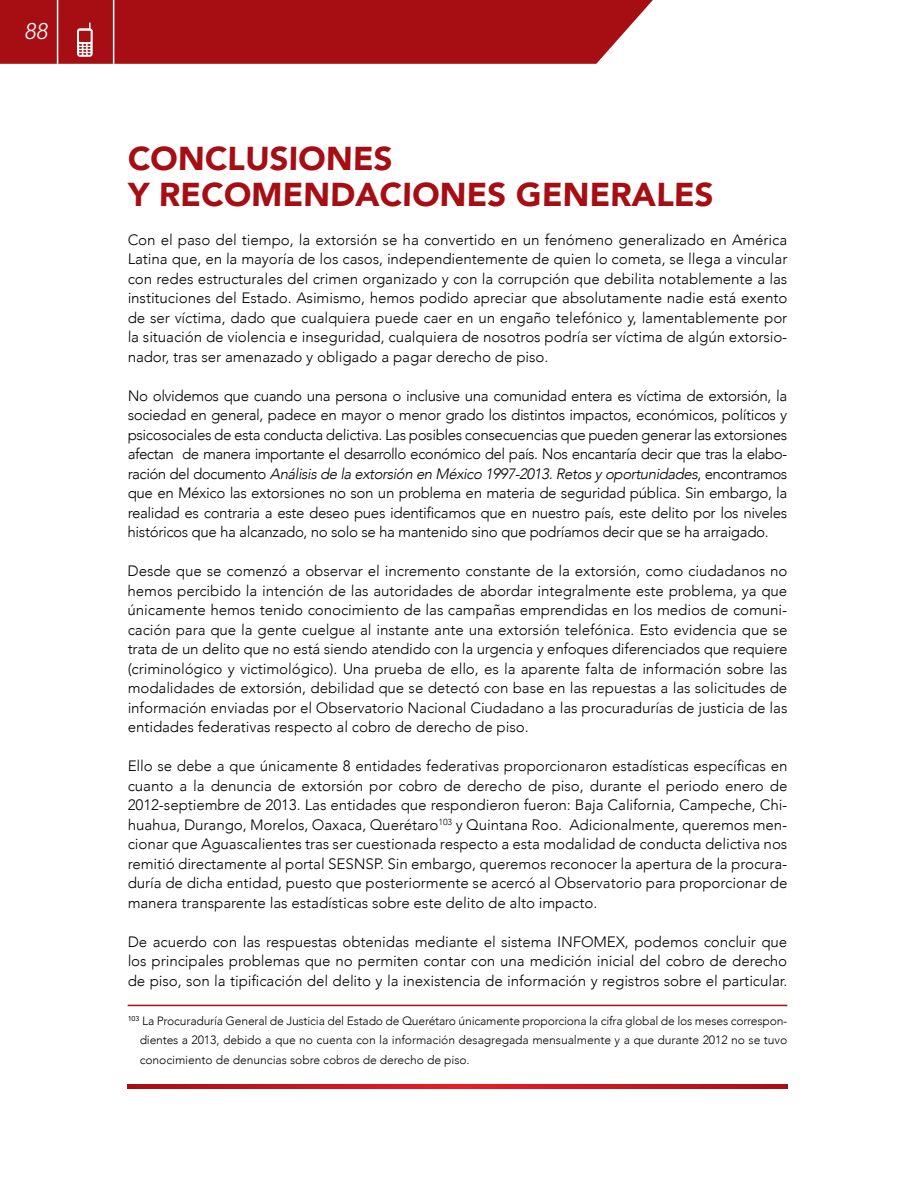
<style>
.page{position:relative;width:915px;height:1191px;background:#fff}
.page>*{position:absolute;margin:0;border:0;box-sizing:border-box;transform-origin:0 0}
.t1{font:900 33px/36px "Avenir";color:#a70e13}
.t2{font:italic 300 22.5px "Avenir LT Std";color:#fff}
.t3{font:300 15px/19.5px "Avenir";color:#000;text-align:justify}
.t4{font:300 12px/19.5px "Avenir";color:#000;text-align:justify}
.s1{font-style:italic}
</style>
<div class="page">
<svg style="left:128px;top:1084px;width:659px;height:5px;background:#c8161c"></svg>
<svg style="left:0;top:0;width:652px;height:64px;background:#ab1a1f"></svg>
<hr style="left:128px;top:1004px;width:659px;height:2px;background:#a70e13">
<h2 class="t2" style="left:24px;top:18px;width:25px">88</h2>
<h1 class="t1" style="left:128px;top:139px;width:56px">CONCLUSIONES<br>Y RECOMENDACIONES</h1>
<h1 class="t1" style="left:516px;top:175px;width:23px">GENERALES</h1>
<p class="t3" style="left:128px;top:230px;width:661px">Con el paso del tiempo, la extorsión se ha convertido en un fenómeno generalizado en América Latina que, en la mayoría de los casos, independientemente de quien lo cometa, se llega a vincular con redes estructurales del crimen organizado y con la corrupción que debilita notablemente a las instituciones del Estado. Asimismo, hemos podido apreciar que absolutamente nadie está exento de ser víctima, dado que cualquiera puede caer en un engaño telefónico y, lamentablemente por la situación de violencia e inseguridad, cualquiera de nosotros podría ser víctima de algún extorsio&shy;nador, tras ser amenazado y obligado a pagar derecho de piso.</p>
<p class="t3" style="left:127px;top:386px;width:661px">No olvidemos que cuando una persona o inclusive una comunidad entera es víctima de extorsión, la sociedad en general, padece en mayor o menor grado los distintos impactos, económicos, políticos y psicosociales de esta conducta delictiva. Las posibles consecuencias que pueden generar las extorsiones afectan de manera importante el desarrollo económico del país. Nos encantaría decir que tras la elabo&shy;ración del documento <span class="s1">Análisis de la extorsión en México 1997-2013. Retos y oportunidades</span>, encontramos que en México las extorsiones no son un problema en materia de seguridad pública. Sin embargo, la realidad es contraria a este deseo pues identificamos que en nuestro país, este delito por los niveles históricos que ha alcanzado, no solo se ha mantenido sino que podríamos decir que se ha arraigado.</p>
<p class="t3" style="left:127px;top:561px;width:661px">Desde que se comenzó a observar el incremento constante de la extorsión, como ciudadanos no hemos percibido la intención de las autoridades de abordar integralmente este problema, ya que únicamente hemos tenido conocimiento de las campañas emprendidas en los medios de comuni&shy;cación para que la gente cuelgue al instante ante una extorsión telefónica. Esto evidencia que se trata de un delito que no está siendo atendido con la urgencia y enfoques diferenciados que requiere (criminológico y victimológico). Una prueba de ello, es la aparente falta de información sobre las modalidades de extorsión, debilidad que se detectó con base en las repuestas a las solicitudes de información enviadas por el Observatorio Nacional Ciudadano a las procuradurías de justicia de las entidades federativas respecto al cobro de derecho de piso.</p>
<p class="t3" style="left:128px;top:756px;width:661px">Ello se debe a que únicamente 8 entidades federativas proporcionaron estadísticas específicas en cuanto a la denuncia de extorsión por cobro de derecho de piso, durante el periodo enero de 2012-septiembre de 2013. Las entidades que respondieron fueron: Baja California, Campeche, Chi&shy;huahua, Durango, Morelos, Oaxaca, Querétaro<sup>103</sup> y Quintana Roo. Adicionalmente, queremos men&shy;cionar que Aguascalientes tras ser cuestionada respecto a esta modalidad de conducta delictiva nos remitió directamente al portal SESNSP. Sin embargo, queremos reconocer la apertura de la procura&shy;duría de dicha entidad, puesto que posteriormente se acercó al Observatorio para proporcionar de manera transparente las estadísticas sobre este delito de alto impacto.</p>
<p class="t3" style="left:128px;top:932px;width:661px">De acuerdo con las respuestas obtenidas mediante el sistema INFOMEX, podemos concluir que los principales problemas que no permiten contar con una medición inicial del cobro de derecho de piso, son la tipificación del delito y la inexistencia de información y registros sobre el particular.</p>
<p class="t4" style="left:140px;top:1011px;width:649px;text-indent:-12px"><sup>103</sup> La Procuraduría General de Justicia del Estado de Querétaro únicamente proporciona la cifra global de los meses correspon&shy;dientes a 2013, debido a que no cuenta con la información desagregada mensualmente y a que durante 2012 no se tuvo conocimiento de denuncias sobre cobros de derecho de piso.</p>
</div>
